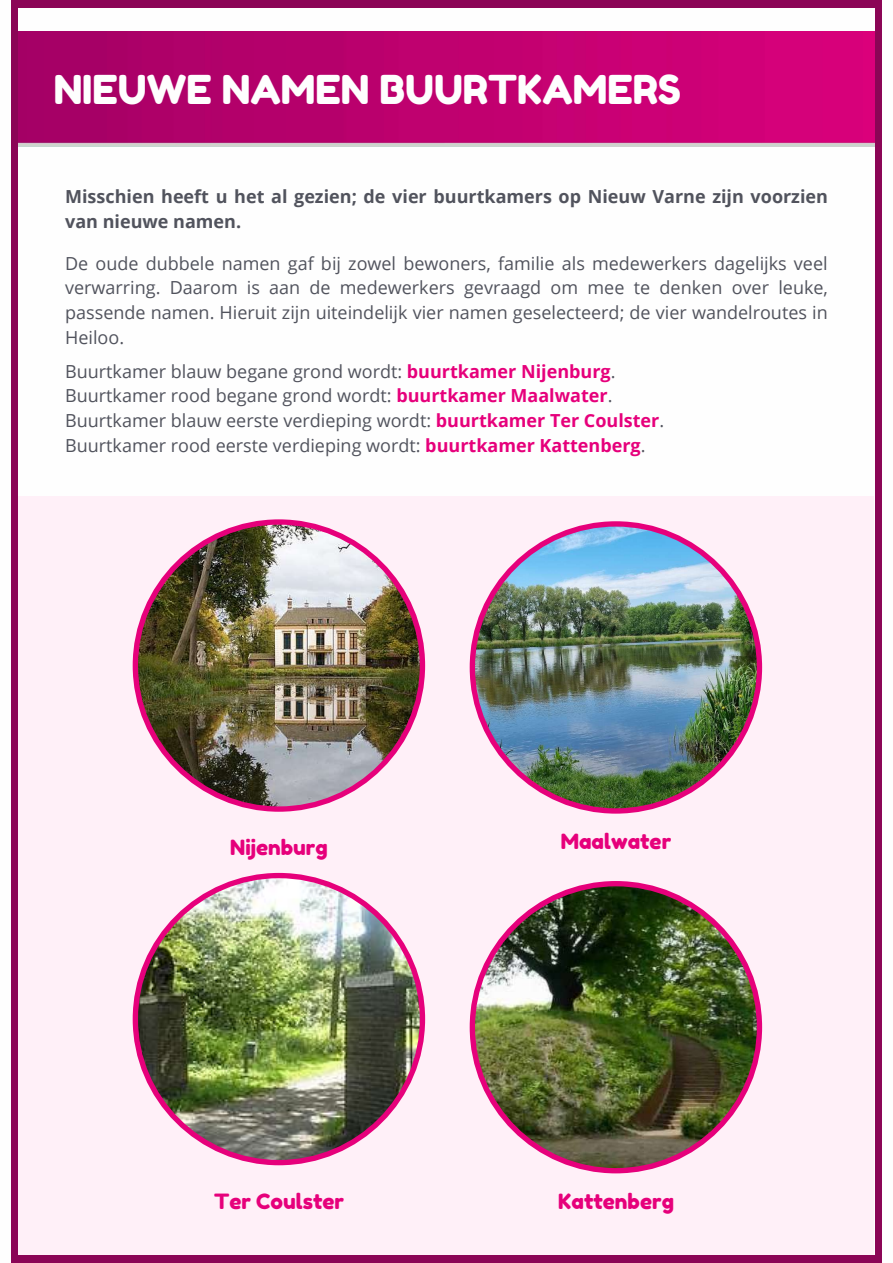
<style>
.page{position:relative;width:893px;height:1263px;background:#fff}
.page>*{position:absolute;margin:0;border:0;box-sizing:border-box;transform-origin:0 0}
.t1{font:39.75px "Fredoka One";color:#fefefe}
.t2{font:21px "Fredoka One";color:#e6007b}
.t3{font:18px/24.8px "Open Sans";color:#51535d;text-align:justify}
.t4{font:700 18px/24.8px "Open Sans";color:#51535d}
.s1{font-weight:700;color:#e6007b}
</style>
<div class="page">
<div style="left:11px;top:0;width:870px;height:1263px;background:#8b0556"></div>
<div style="left:19px;top:8px;width:855px;height:1246px;background:#fefefe"></div>
<img style="left:19px;top:32px;width:855px;height:115px">
<div style="left:19px;top:496px;width:855px;height:758px;background:#fff0f8"></div>
<img style="left:133px;top:519px;width:292px;height:293px">
<img style="left:470px;top:521px;width:292px;height:293px">
<img style="left:133px;top:873px;width:292px;height:292px">
<img style="left:470px;top:881px;width:292px;height:292px">
<h1 class="t1" style="left:54px;top:65px;width:629px">NIEUWE NAMEN BUURTKAMERS</h1>
<p class="t4" style="left:65px;top:183px;width:764px">Misschien heeft u het al gezien; de vier buurtkamers op Nieuw Varne zijn voorzien van nieuwe namen.</p>
<p class="t3" style="left:65px;top:250px;width:764px">De oude dubbele namen gaf bij zowel bewoners, familie als medewerkers dagelijks veel verwarring. Daarom is aan de medewerkers gevraagd om mee te denken over leuke, passende namen. Hieruit zijn uiteindelijk vier namen geselecteerd; de vier wandelroutes in Heiloo.</p>
<p class="t3" style="left:65px;top:358px;width:600px;text-align:left">Buurtkamer blauw begane grond wordt: <span class="s1">buurtkamer Nijenburg</span>.<br>Buurtkamer rood begane grond wordt: <span class="s1">buurtkamer Maalwater</span>.<br>Buurtkamer blauw eerste verdieping wordt: <span class="s1">buurtkamer Ter Coulster</span>.<br>Buurtkamer rood eerste verdieping wordt: <span class="s1">buurtkamer Kattenberg</span>.</p>
<p class="t2" style="left:230px;top:835px;width:99px">Nijenburg</p>
<p class="t2" style="left:561px;top:828px;width:112px">Maalwater</p>
<p class="t2" style="left:214px;top:1188px;width:132px">Ter Coulster</p>
<p class="t2" style="left:558px;top:1188px;width:117px">Kattenberg</p>
</div>
